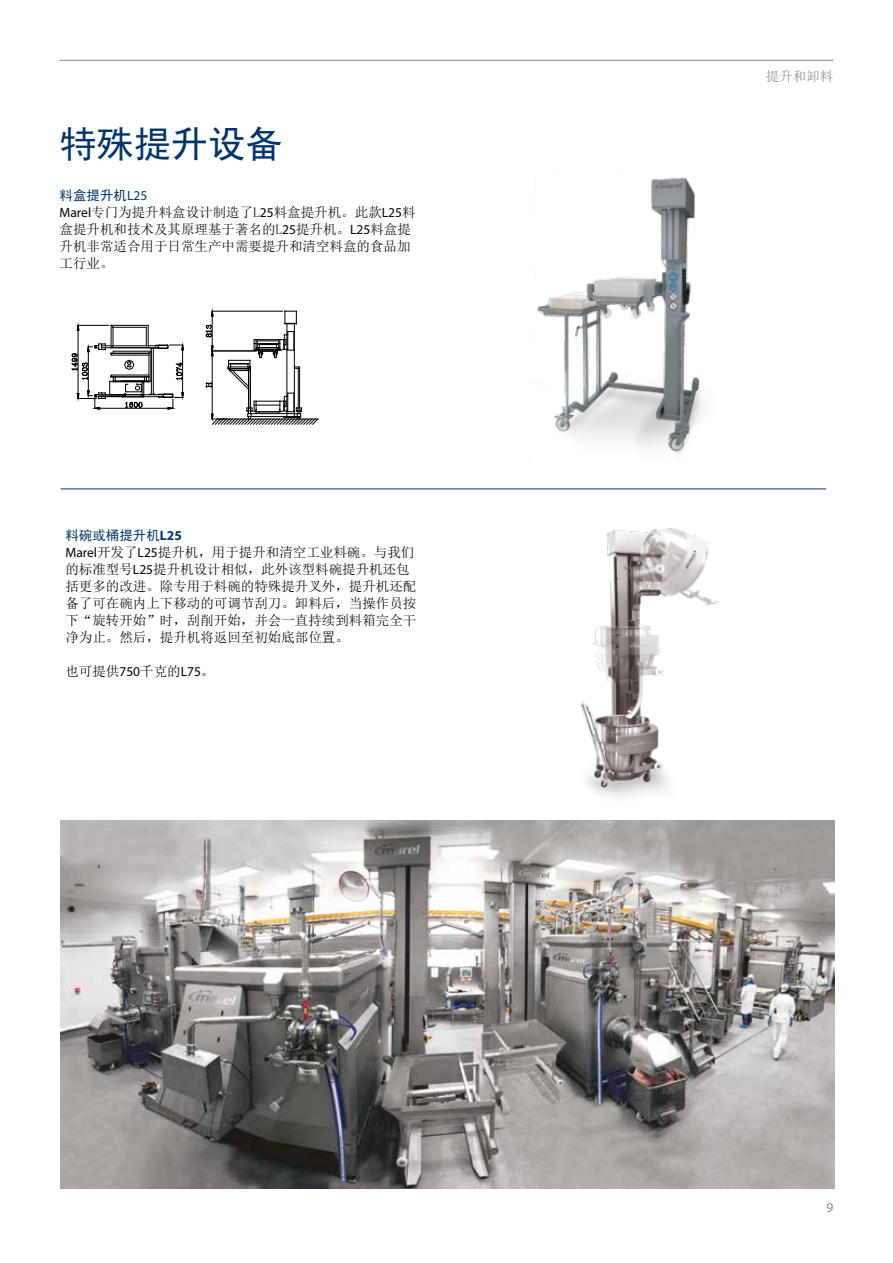
<style>
.page{position:relative;width:893px;height:1263px;background:#fff}
.page>*{position:absolute;margin:0;border:0;box-sizing:border-box;transform-origin:0 0}
.t1{font:37.5px "Sim Hei";letter-spacing:-.01em;color:#023467}
.t2{font:13.5px/17px "Sim Sun";color:#000}
.t3{font:13.5px "Sim Hei";color:#023467}
.t4{font:13.5px "Sim Sun";color:#808b94}
.t5{font:13.5px "Myriad Pro";color:#808b94}
.s1{font-family:"Myriad Pro"}
.s2{font-family:"Myriad Pro";font-weight:700}
.s3{font-family:"Sim Hei"}
</style>
<div class="page">
<hr style="left:60px;top:60px;width:773px;height:1px;background:#808b94">
<svg style="left:205px;top:309px;width:113px;height:116px"></svg>
<svg style="left:71px;top:323px;width:113px;height:87px"></svg>
<hr style="left:61px;top:489px;width:765px;height:1px;background:#023467">
<img style="left:537px;top:177px;width:167px;height:278px">
<img style="left:524px;top:528px;width:253px;height:293px">
<img style="left:61px;top:821px;width:773px;height:367px">
<h1 class="t1" style="left:60px;top:125px;width:225px">特殊提升设备</h1>
<p class="t3" style="left:60px;top:188px;width:89px">料盒提升机<span class="s1">L25</span></p>
<p class="t2" style="left:60px;top:204px;width:357px"><span class="s1">Marel</span>专门为提升料盒设计制造了L<span class="s1">25</span>料盒提升机。此款<span class="s1">L25</span>料盒提升机和技术及其原理基于著名的L<span class="s1">25</span>提升机。<span class="s1">L25</span>料盒提升机非常适合用于日常生产中需要提升和清空料盒的食品加工行业。</p>
<p class="t3" style="left:65px;top:529px;width:118px">料碗或桶提升机<span class="s2">L25</span></p>
<p class="t2" style="left:65px;top:544px;width:353px"><span class="s1">Marel</span>开发了<span class="s1">L25</span>提升机，用于提升和清空工业料碗。与我们的标准型号<span class="s1">L25</span>提升机设计相似，此外该型料碗提升机还包括更多的改进。除专用于料碗的特殊提升叉外，提升机还配备了可在碗内上下移动的可调节刮刀。卸料后，当操作员按下“旋转开始”时，刮削开始，并会一直持续到料箱完全干净为止。然后，提升机将返回至初始底部位置。</p>
<p class="t2" style="left:65px;top:663px;width:150px">也可提供<span class="s1">750</span>千克的<span class="s1">L75</span><span class="s3">。</span></p>
<p class="t4" style="left:766px;top:69px;width:69px">提升和卸料</p>
<p class="t5" style="left:826px;top:1199px;width:8px">9</p>
</div>
